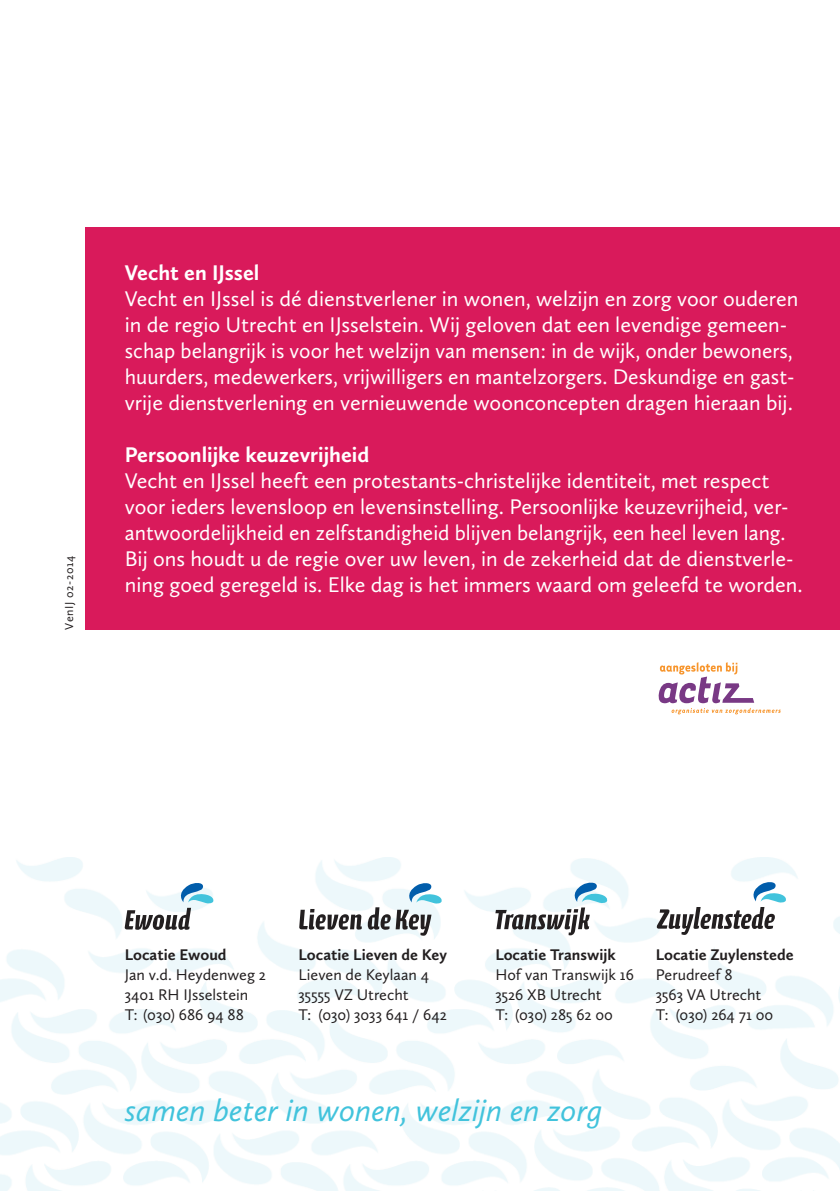
<style>
.page{position:relative;width:840px;height:1191px;background:#fff}
.page>*{position:absolute;margin:0;border:0;box-sizing:border-box;transform-origin:0 0}
.t1{font:italic 32px "Calluna Sans";color:#42c3dc}
.t2{font:22px/26px "Calluna Sans";color:#fff}
.t3{font:700 22px "Calluna Sans";color:#fff}
.t4{font:16px/20px "Calluna Sans";color:#231f20}
.t5{font:700 16px "Calluna Sans";color:#231f20}
.t6{font:12px "Calluna Sans";letter-spacing:.05em;color:#231f20}
</style>
<div class="page">
<img style="left:0;top:857px;width:839px;height:334px">
<div style="left:85px;top:227px;width:754px;height:402px;background:#d91a5b"></div>
<svg style="left:658px;top:662px;width:122px;height:52px"></svg>
<svg style="left:299px;top:909px;width:62px;height:20px"></svg>
<svg style="left:367px;top:883px;width:74px;height:52px"></svg>
<svg style="left:125px;top:883px;width:89px;height:47px"></svg>
<svg style="left:495px;top:882px;width:112px;height:53px"></svg>
<svg style="left:656px;top:882px;width:130px;height:53px"></svg>
<p class="t6" style="left:65px;top:629px;width:75px;rotate:-90deg">VenIJ 02-2014</p>
<p class="t3" style="left:125px;top:265px;width:136px">Vecht en IJssel</p>
<p class="t2" style="left:125px;top:288px;width:674px">Vecht en IJssel is dé dienstverlener in wonen, welzijn en zorg voor ouderen in de regio Utrecht en IJsselstein. Wij geloven dat een levendige gemeen&shy;schap belangrijk is voor het welzijn van mensen: in de wijk, onder bewoners, huurders, medewerkers, vrijwilligers en mantelzorgers. Deskundige en gast - vrije dienstverlening en vernieuwende woonconcepten dragen hieraan bij.</p>
<p class="t3" style="left:125px;top:447px;width:246px">Persoonlijke keuzevrijheid</p>
<p class="t2" style="left:125px;top:470px;width:679px">Vecht en IJssel heeft een protestants-christelijke identiteit, met respect voor ieders levensloop en levensinstelling. Persoonlijke keuzevrijheid, ver&shy;antwoordelijkheid en zelfstandigheid blijven belangrijk, een heel leven lang.<br>Bij ons houdt u de regie over uw leven, in de zekerheid dat de dienstverle&shy;ning goed geregeld is. Elke dag is het immers waard om geleefd te worden.</p>
<p class="t5" style="left:125px;top:949px;width:103px">Locatie Ewoud</p>
<p class="t4" style="left:125px;top:966px;width:143px">Jan v.d. Heydenweg 2<br>3401 RH IJsselstein<br>T: (030) 686 94 88</p>
<p class="t5" style="left:298px;top:949px;width:150px">Locatie Lieven de Key</p>
<p class="t4" style="left:298px;top:966px;width:150px">Lieven de Keylaan 4<br>35555 VZ Utrecht<br>T: (030) 3033 641 / 642</p>
<p class="t5" style="left:495px;top:949px;width:122px">Locatie Transwijk</p>
<p class="t4" style="left:495px;top:964px;width:140px">Hof van Transwijk 16<br>3526 XB Utrecht<br>T: (030) 285 62 00</p>
<p class="t5" style="left:655px;top:949px;width:139px">Locatie Zuylenstede</p>
<p class="t4" style="left:655px;top:966px;width:119px">Perudreef 8<br>3563 VA Utrecht<br>T: (030) 264 71 00</p>
<h1 class="t1" style="left:125px;top:1099px;width:479px">samen beter in wonen, welzijn en zorg</h1>
</div>
